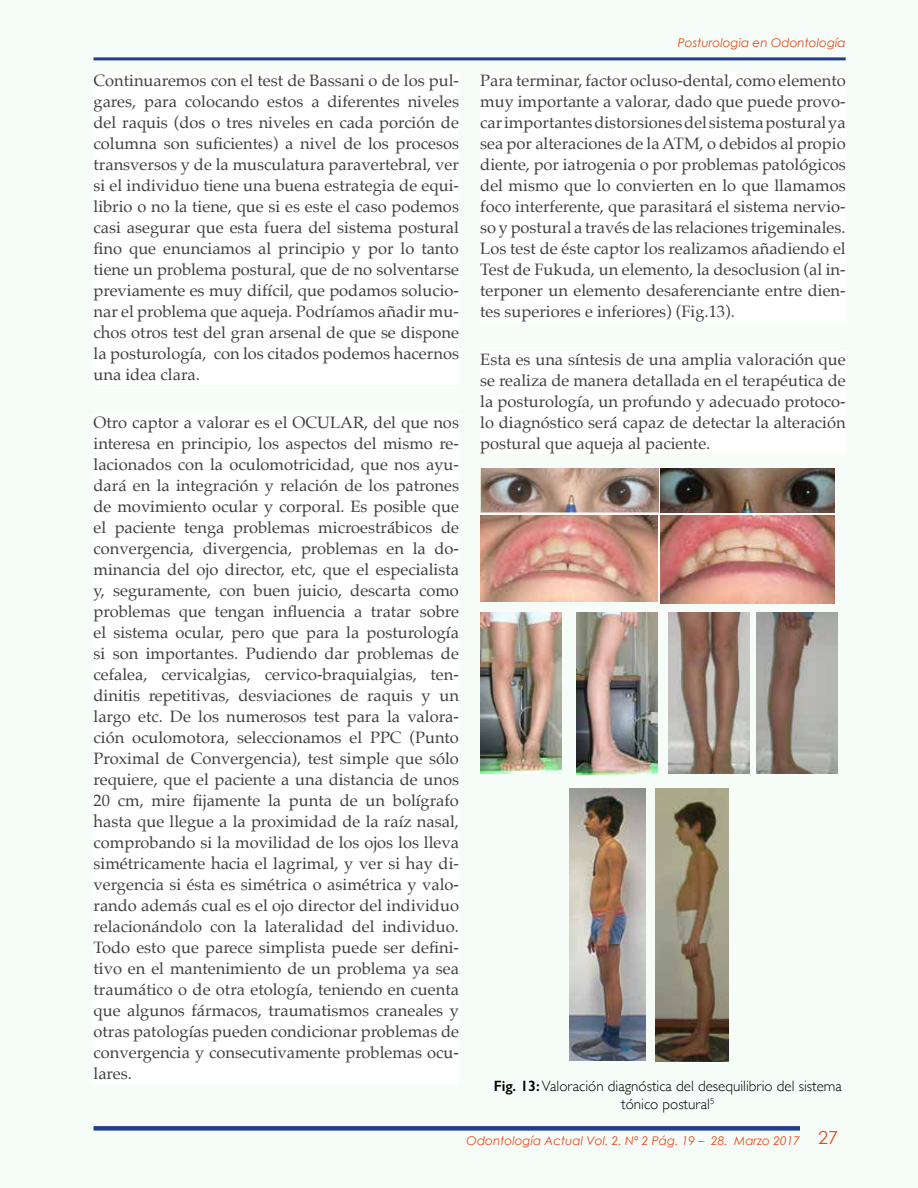
<style>
.page{position:relative;width:918px;height:1188px;background:#fff}
.page>*{position:absolute;margin:0;border:0;box-sizing:border-box;transform-origin:0 0}
.t1{font:18px "Century Gothic";color:#e84919}
.t2{font:16.5px/21px "Palatino";color:#404040;text-align:justify}
.t3{font:300 15px/18px "Gill Sans";color:#000;text-align:center}
.t4{font:italic 12px "Century Gothic";color:#e84919}
.s1{font-weight:600}
</style>
<div class="page">
<div style="left:94px;top:1126px;width:706px;height:5px;background:#243c8f"></div>
<hr style="left:94px;top:57px;width:752px;height:3px;background:#243c8f">
<img style="left:661px;top:515px;width:173px;height:89px">
<img style="left:661px;top:468px;width:173px;height:44px">
<img style="left:480px;top:515px;width:177px;height:87px">
<img style="left:481px;top:468px;width:177px;height:45px">
<img style="left:480px;top:612px;width:82px;height:162px">
<img style="left:669px;top:612px;width:81px;height:162px">
<img style="left:577px;top:612px;width:80px;height:162px">
<img style="left:756px;top:612px;width:81px;height:162px">
<img style="left:656px;top:789px;width:72px;height:273px">
<img style="left:570px;top:789px;width:76px;height:271px">
<p class="t4" style="left:678px;top:35px;width:169px">Posturologia en Odontología</p>
<p class="t2" style="left:94px;top:71px;width:367px">Continuaremos con el test de Bassani o de los pul&shy;gares, para colocando estos a diferentes niveles del raquis (dos o tres niveles en cada porción de columna son suficientes) a nivel de los procesos transversos y de la musculatura paravertebral, ver si el individuo tiene una buena estrategia de equi&shy;librio o no la tiene, que si es este el caso podemos casi asegurar que esta fuera del sistema postural fino que enunciamos al principio y por lo tanto tiene un problema postural, que de no solventarse previamente es muy difícil, que podamos solucio&shy;nar el problema que aqueja. Podríamos añadir mu&shy;chos otros test del gran arsenal de que se dispone la posturología, con los citados podemos hacernos una idea clara.</p>
<p class="t2" style="left:94px;top:413px;width:367px">Otro captor a valorar es el OCULAR, del que nos interesa en principio, los aspectos del mismo re&shy;lacionados con la oculomotricidad, que nos ayu&shy;dará en la integración y relación de los patrones de movimiento ocular y corporal. Es posible que el paciente tenga problemas microestrábicos de convergencia, divergencia, problemas en la do&shy;minancia del ojo director, etc, que el especialista y, seguramente, con buen juicio, descarta como problemas que tengan influencia a tratar sobre el sistema ocular, pero que para la posturología si son importantes. Pudiendo dar problemas de cefalea, cervicalgias, cervico-braquialgias, ten&shy;dinitis repetitivas, desviaciones de raquis y un largo etc. De los numerosos test para la valora&shy;ción oculomotora, seleccionamos el PPC (Punto Proximal de Convergencia), test simple que sólo requiere, que el paciente a una distancia de unos 20 cm, mire fijamente la punta de un bolígrafo hasta que llegue a la proximidad de la raíz nasal, comprobando si la movilidad de los ojos los lleva simétricamente hacia el lagrimal, y ver si hay di&shy;vergencia si ésta es simétrica o asimétrica y valo&shy;rando además cual es el ojo director del individuo relacionándolo con la lateralidad del individuo.<br>Todo esto que parece simplista puede ser defini&shy;tivo en el mantenimiento de un problema ya sea traumático o de otra etología, teniendo en cuenta que algunos fármacos, traumatismos craneales y otras patologías pueden condicionar problemas de convergencia y consecutivamente problemas ocu&shy;lares.</p>
<p class="t2" style="left:480px;top:71px;width:367px">Para terminar, factor ocluso-dental, como elemento muy importante a valorar, dado que puede provo&shy;car importantes distorsiones del sistema postural ya sea por alteraciones de la ATM, o debidos al propio diente, por iatrogenia o por problemas patológicos del mismo que lo convierten en lo que llamamos foco interferente, que parasitará el sistema nervio&shy;so y postural a través de las relaciones trigeminales.<br>Los test de éste captor los realizamos añadiendo el Test de Fukuda, un elemento, la desoclusion (al in&shy;terponer un elemento desaferenciante entre dien&shy;tes superiores e inferiores) (Fig.13).</p>
<p class="t2" style="left:480px;top:350px;width:367px">Esta es una síntesis de una amplia valoración que se realiza de manera detallada en el terapéutica de la posturología, un profundo y adecuado protoco&shy;lo diagnóstico será capaz de detectar la alteración postural que aqueja al paciente.</p>
<p class="t3" style="left:494px;top:1077px;width:350px"><span class="s1">Fig. 13:</span> Valoración diagnóstica del desequilibrio del sistema tónico postural<sup>5</sup></p>
<p class="t4" style="left:467px;top:1133px;width:335px">Odontología Actual Vol. 2. Nº 2 Pág. 19 – 28. Marzo 2017</p>
<p class="t1" style="left:818px;top:1126px;width:21px">27</p>
</div>
